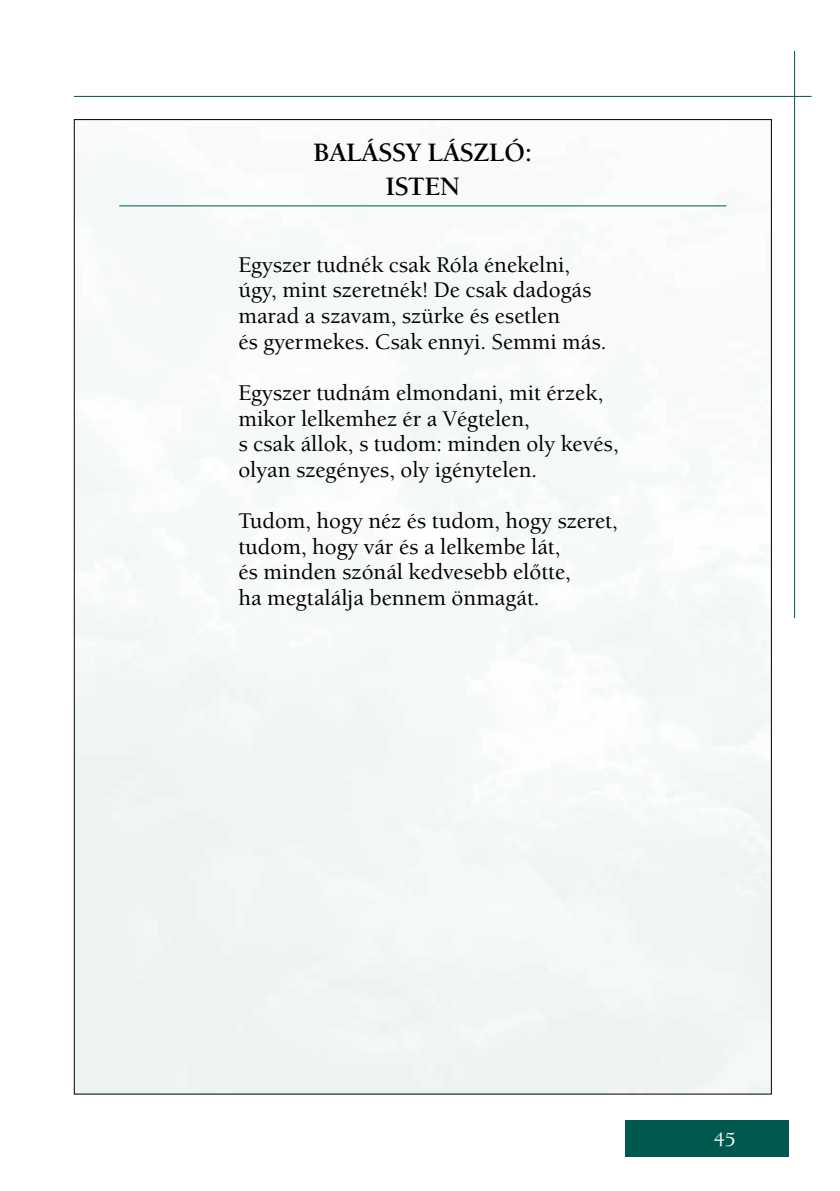
<style>
.page{position:relative;width:840px;height:1191px;background:#fff}
.page>*{position:absolute;margin:0;border:0;box-sizing:border-box;transform-origin:0 0}
.t1{font:700 26px/34px "Berkeley Old Sty Itc TEE";color:#000;text-align:center}
.t2{font:500 22px/25.6px "Berkeley Old Sty Itc TEE";color:#000}
.t3{font:500 20px "Berkeley Old Sty Itc TEE";color:#fffefd}
</style>
<div class="page">
<div style="left:624px;top:1120px;width:164px;height:37px;background:#00594e"></div>
<hr style="left:74px;top:96px;width:737px;height:1px;background:#00594e">
<hr style="left:793px;top:51px;width:1px;height:567px;background:#00594e">
<hr style="left:119px;top:205px;width:607px;height:1px;background:#00594e">
<p class="t1" style="left:313px;top:136px;width:220px">BALÁSSY LÁSZLÓ:<br>ISTEN</p>
<p class="t2" style="left:238px;top:252px;width:369px">Egyszer tudnék csak Róla énekelni, úgy, mint szeretnék! De csak dadogás marad a szavam, szürke és esetlen<br>és gyermekes. Csak ennyi. Semmi más.</p>
<p class="t2" style="left:238px;top:380px;width:381px">Egyszer tudnám elmondani, mit érzek, mikor lelkemhez ér a Végtelen,<br>s csak állok, s tudom: minden oly kevés, olyan szegényes, oly igénytelen.</p>
<p class="t2" style="left:238px;top:508px;width:380px">Tudom, hogy néz és tudom, hogy szeret, tudom, hogy vár és a lelkembe lát,<br>és minden szónál kedvesebb előtte,<br>ha megtalálja bennem önmagát.</p>
<p class="t3" style="left:713px;top:1128px;width:24px">45</p>
</div>
